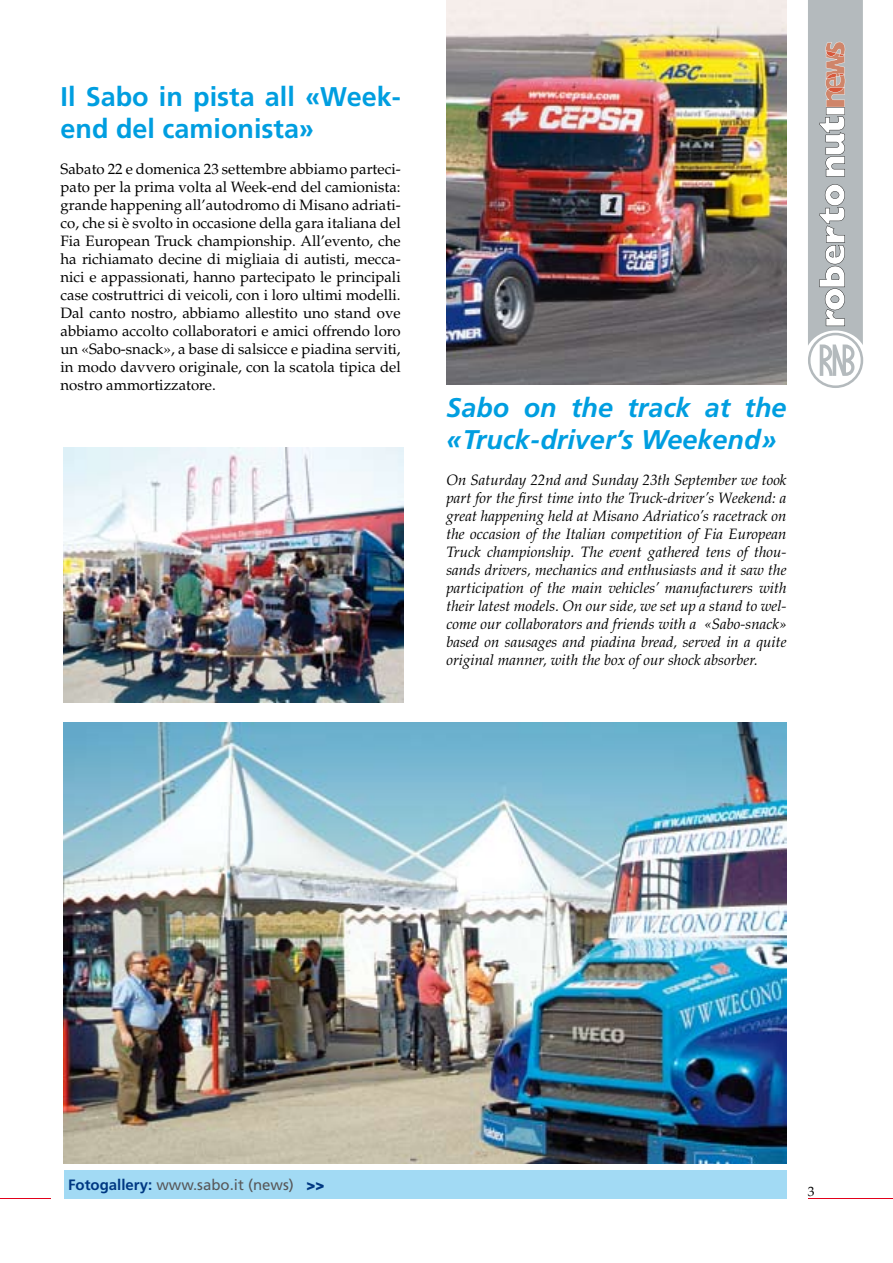
<style>
.page{position:relative;width:893px;height:1263px;background:#fff}
.page>*{position:absolute;margin:0;border:0;box-sizing:border-box;transform-origin:0 0}
.t1{font:italic 700 27px/32.4px "Frutiger";color:#009ee0}
.t2{font:700 27px/32.4px "Frutiger";color:#009ee0}
.t3{font:15px/18px "Palatino";color:#000;text-align:justify}
.t4{font:italic 15px/18px "Palatino";color:#000;text-align:justify}
.t5{font:15px "Frutiger";color:#58585a}
.t6{font:13.5px "Palatino";color:#000}
.s1{font-weight:700;color:#003882}
.s2{font-weight:900;color:#003882}
</style>
<div class="page">
<hr style="left:0;top:1198px;width:51px;height:1px;background:#e2001a">
<hr style="left:808px;top:1198px;width:85px;height:1px;background:#e2001a">
<svg style="left:808px;top:0;width:55px;height:388px"></svg>
<img style="left:446px;top:0;width:341px;height:384px">
<img style="left:64px;top:723px;width:723px;height:440px">
<img style="left:64px;top:447px;width:340px;height:255px">
<div style="left:64px;top:1170px;width:723px;height:29px;background:#a2daf4"></div>
<h1 class="t2" style="left:61px;top:80px;width:342px">Il Sabo in pista all «Week&shy;end del camionista»</h1>
<p class="t3" style="left:61px;top:161px;width:342px">Sabato 22 e domenica 23 settembre abbiamo parteci&shy;pato per la prima volta al Week-end del camionista: grande happening all’autodromo di Misano adriati&shy;co, che si è svolto in occasione della gara italiana del Fia European Truck championship. All’evento, che ha richiamato decine di migliaia di autisti, mecca&shy;nici e appassionati, hanno partecipato le principali case costruttrici di veicoli, con i loro ultimi modelli.<br>Dal canto nostro, abbiamo allestito uno stand ove abbiamo accolto collaboratori e amici offrendo loro un «Sabo-snack», a base di salsicce e piadina serviti, in modo davvero originale, con la scatola tipica del nostro ammortizzatore.</p>
<h1 class="t1" style="left:446px;top:391px;width:342px">Sabo on the track at the «Truck-driver’s Weekend»</h1>
<p class="t4" style="left:446px;top:471px;width:342px">On Saturday 22nd and Sunday 23th September we took part for the first time into the Truck-driver’s Weekend: a great happening held at Misano Adriatico’s racetrack on the occasion of the Italian competition of Fia European Truck championship. The event gathered tens of thou&shy;sands drivers, mechanics and enthusiasts and it saw the participation of the main vehicles’ manufacturers with their latest models. On our side, we set up a stand to wel&shy;come our collaborators and friends with a «Sabo-snack» based on sausages and piadina bread, served in a quite original manner, with the box of our shock absorber.</p>
<p class="t5" style="left:68px;top:1175px;width:258px"><span class="s1">Fotogallery:</span> www.sabo.it (news) <span class="s2">&gt;&gt;</span></p>
<p class="t6" style="left:808px;top:1183px;width:8px">3</p>
</div>
